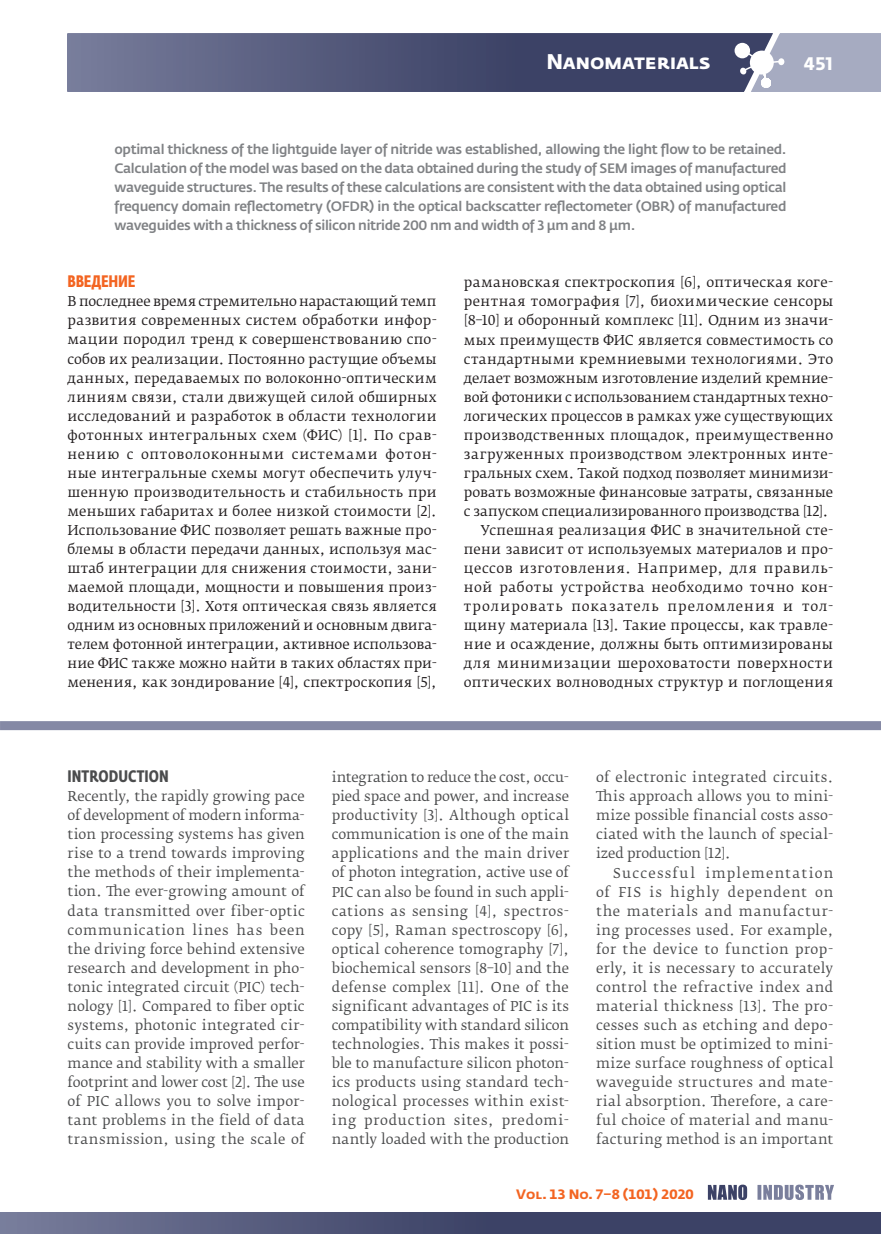
<style>
.page{position:relative;width:881px;height:1234px;background:#fff}
.page>*{position:absolute;margin:0;border:0;box-sizing:border-box;transform-origin:0 0}
.t1{font:700 21px "Fedra Sans Pro";color:#fff}
.t2{font:700 18px "Fedra Sans Alt Pro";color:#fff}
.t3{font:700 16.5px "Fedra Sans Cond Pro";letter-spacing:.005em;color:#4b4c4d}
.t4{font:700 16.5px "Fedra Sans Cond Pro";letter-spacing:-.015em;color:#f36421}
.t5{font:13.5px/19px "Fedra Serif B Pro";letter-spacing:.02em;color:#4b4c4d;text-align:justify}
.t6{font:13.5px/19px "Fedra Serif B Pro";letter-spacing:.015em;color:#231f20;text-align:justify}
.t7{font:500 13.5px/19px "Fedra Sans Pro";letter-spacing:-.025em;color:#808285;text-align:justify}
.t8{font:13.5px "Fedra Serif B Pro";letter-spacing:-.01em;color:#231f20}
.t9{font:13.5px "Fedra Serif B Pro";letter-spacing:.045em;color:#231f20}
.t10{font:13.5px "Fedra Serif B Pro";letter-spacing:-.005em;color:#231f20}
.t11{font:13.5px "Fedra Serif B Pro";letter-spacing:.04em;color:#231f20}
.t12{font:13.5px "Fedra Serif B Pro";letter-spacing:.07em;color:#231f20}
.t13{font:700 13.5px "Fedra Sans Alt Pro";color:#f36421}
</style>
<div class="page">
<svg style="left:757px;top:1184px;width:76px;height:15px"></svg>
<svg style="left:707px;top:1184px;width:39px;height:15px"></svg>
<div style="left:0;top:721px;width:880px;height:9px;background:#8589a5"></div>
<div style="left:2px;top:1211px;width:878px;height:22px;background:linear-gradient(to right,#6b7090,#2d3459)"></div>
<hr style="left:0;top:1211px;width:2px;height:22px;background:#787e9c">
<svg style="left:68px;top:33px;width:812px;height:59px;background:#5f6484"></svg>
<h1 class="t1" style="left:546px;top:49px;width:165px">Nanomaterials</h1>
<h2 class="t2" style="left:791px;top:52px;width:43px">451451</h2>
<p class="t7" style="left:114px;top:140px;width:673px">optimal thickness of the lightguide layer of nitride was established, allowing the light flow to be retained.<br>Calculation of the model was based on the data obtained during the study of SEM images of manufactured waveguide structures. The results of these calculations are consistent with the data obtained using optical frequency domain reflectometry (OFDR) in the optical backscatter reflectometer (OBR) of manufactured waveguides with a thickness of silicon nitride 200 nm and width of 3 µm and 8 µm.</p>
<p class="t4" style="left:68px;top:271px;width:69px">ВВЕДЕНИЕ</p>
<p class="t6" style="left:68px;top:292px;width:370px">В последнее время стремительно нарастающий темп развития современных систем обработки инфор&shy;мации породил тренд к совершенствованию спо&shy;собов их реализации. Постоянно растущие объемы данных, передаваемых по волоконно-оптическим линиям связи, стали движущей силой обширных исследований и разработок в области технологии фотонных интегральных схем (ФИС) [1]. По срав&shy;нению с оптоволоконными системами фотон&shy;ные интегральные схемы могут обеспечить улуч&shy;шенную производительность и стабильность при меньших габаритах и более низкой стоимости [2].<br>Использование ФИС позволяет решать важные про&shy;блемы в области передачи данных, используя мас&shy;штаб интеграции для снижения стоимости, зани&shy;маемой площади, мощности и повышения произ&shy;водительности [3]. Хотя оптическая связь является одним из основных приложений и основным двига&shy;телем фотонной интеграции, активное использова&shy;ние ФИС также можно найти в таких областях при&shy;менения, как зондирование [4], спектроскопия [5],</p>
<p class="t6" style="left:463px;top:273px;width:370px">рамановская спектроскопия [6], оптическая коге-</p>
<p class="t6" style="left:463px;top:292px;width:371px">рентная томография [7], биохимические сенсоры</p>
<p class="t6" style="left:463px;top:311px;width:370px">[8–10] и оборонный комплекс [11]. Одним из значи-</p>
<p class="t6" style="left:463px;top:330px;width:370px">мых преимуществ ФИС является совместимость со</p>
<p class="t6" style="left:463px;top:349px;width:370px">стандартными кремниевыми технологиями. Это</p>
<p class="t8" style="left:463px;top:369px;width:370px">делает возможным изготовление изделий кремние-</p>
<p class="t8" style="left:463px;top:388px;width:370px">вой фотоники с использованием стандартных техно-</p>
<p class="t6" style="left:463px;top:406px;width:370px">логических процессов в рамках уже существующих</p>
<p class="t6" style="left:463px;top:425px;width:371px">производственных площадок, преимущественно</p>
<p class="t6" style="left:463px;top:444px;width:370px">загруженных производством электронных инте-</p>
<p class="t10" style="left:463px;top:464px;width:370px">гральных схем. Такой подход позволяет минимизи-</p>
<p class="t6" style="left:463px;top:482px;width:370px">ровать возможные финансовые затраты, связанные</p>
<p class="t8" style="left:463px;top:502px;width:366px">с запуском специализированного производства [12].</p>
<p class="t6" style="left:481px;top:520px;width:353px">Успешная реализация ФИС в значительной сте-</p>
<p class="t6" style="left:463px;top:539px;width:370px">пени зависит от используемых материалов и про-</p>
<p class="t9" style="left:463px;top:559px;width:370px">цессов изготовления. Например, для правиль-</p>
<p class="t9" style="left:463px;top:578px;width:370px">ной работы устройства необходимо точно кон-</p>
<p class="t12" style="left:463px;top:597px;width:370px">тролировать показатель преломления и тол-</p>
<p class="t6" style="left:463px;top:615px;width:370px">щину материала [13]. Такие процессы, как травле-</p>
<p class="t6" style="left:463px;top:634px;width:370px">ние и осаждение, должны быть оптимизированы</p>
<p class="t11" style="left:463px;top:654px;width:370px">для минимизации шероховатости поверхности</p>
<p class="t6" style="left:463px;top:672px;width:370px">оптических волноводных структур и поглощения</p>
<p class="t3" style="left:68px;top:766px;width:103px">INTRODUCTION</p>
<p class="t5" style="left:68px;top:786px;width:239px">Recently, the rapidly growing pace of development of modern informa&shy;tion processing systems has given rise to a trend towards improving the methods of their implementa&shy;tion. The ever-growing amount of data transmitted over fiber-optic communication lines has been the driving force behind extensive research and development in pho&shy;tonic integrated circuit (PIC) tech&shy;nology [1]. Compared to fiber optic systems, photonic integrated cir&shy;cuits can provide improved perfor&shy;mance and stability with a smaller footprint and lower cost [2]. The use of PIC allows you to solve impor&shy;tant problems in the field of data transmission, using the scale of</p>
<p class="t5" style="left:332px;top:767px;width:239px">integration to reduce the cost, occu&shy;pied space and power, and increase productivity [3]. Although optical communication is one of the main applications and the main driver of photon integration, active use of PIC can also be found in such appli&shy;cations as sensing [4], spectros&shy;copy [5], Raman spectroscopy [6], optical coherence tomography [7], biochemical sensors [8–10] and the defense complex [11]. One of the significant advantages of PIC is its compatibility with standard silicon technologies. This makes it possi&shy;ble to manufacture silicon photon&shy;ics products using standard tech&shy;nological processes within exist&shy;ing production sites, predomi&shy;nantly loaded with the production</p>
<p class="t5" style="left:596px;top:767px;width:239px">of electronic integrated circuits.<br>This approach allows you to mini&shy;mize possible financial costs asso&shy;ciated with the launch of special&shy;ized production [12].</p>
<p class="t5" style="left:596px;top:863px;width:239px;text-indent:17px">Successful implementation of FIS is highly dependent on the materials and manufactur&shy;ing processes used. For example, for the device to function prop&shy;erly, it is necessary to accurately control the refractive index and material thickness [13]. The pro&shy;cesses such as etching and depo&shy;sition must be optimized to mini&shy;mize surface roughness of optical waveguide structures and mate&shy;rial absorption. Therefore, a care&shy;ful choice of material and manu&shy;facturing method is an important</p>
<p class="t13" style="left:516px;top:1185px;width:179px">Vol. 13 No. 7–8 (101) 2020</p>
</div>
